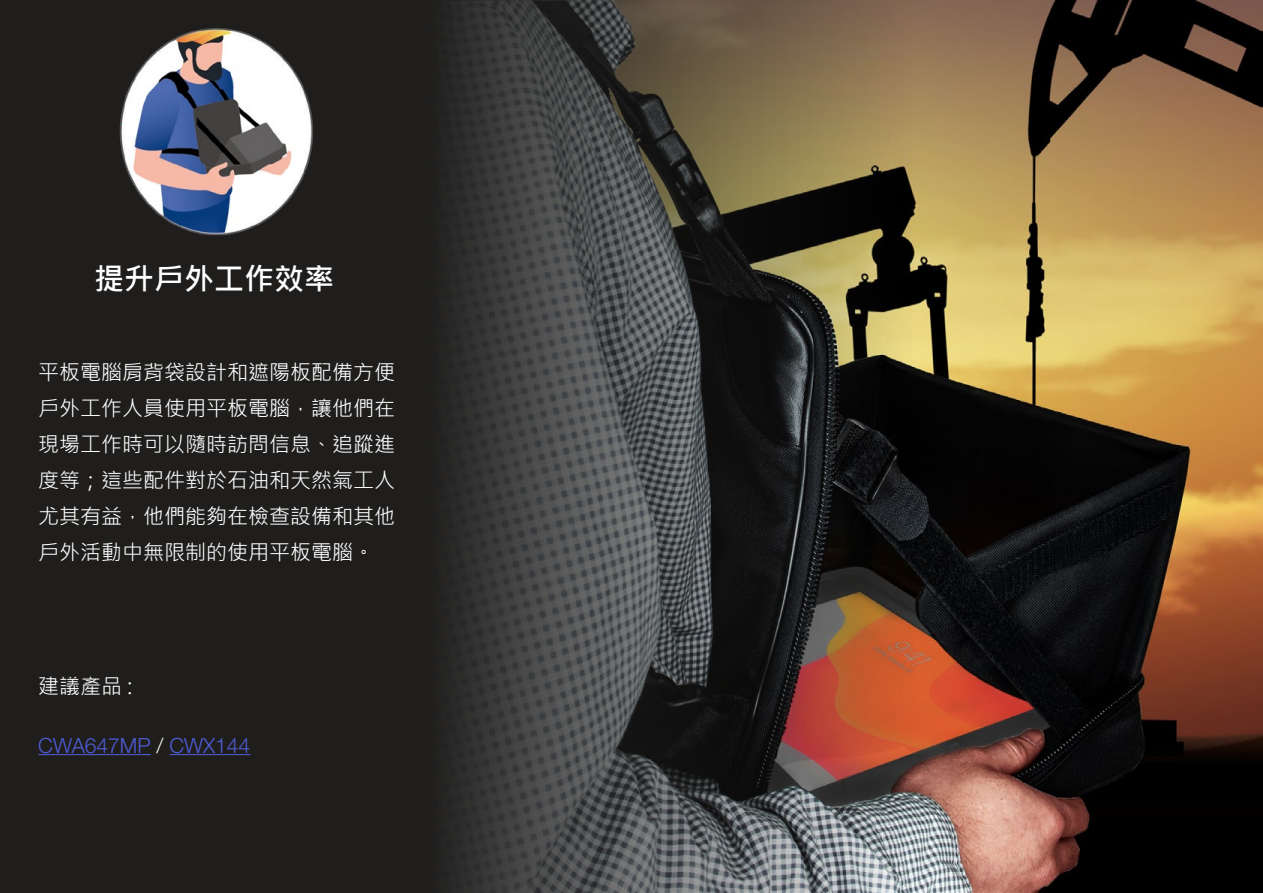
<style>
.page{position:relative;width:1263px;height:893px;background:#1f1e1d}
.page>*{position:absolute;margin:0;border:0;box-sizing:border-box;transform-origin:0 0}
.t1{font:700 30px "Microsoft Jheng Hei";color:#fff}
.t2{font:21px/36px "Microsoft Jheng Hei";color:#fff;text-align:justify}
.t3{font:300 21px "Helvetica Neue LT Std";color:#4f5cd6}
.s1{color:#fff}
</style>
<div class="page">
<img style="left:119px;top:28px;width:194px;height:208px">
<hr style="left:38px;top:754px;width:113px;height:1px;background:#4f5cd6">
<hr style="left:169px;top:754px;width:81px;height:1px;background:#4f5cd6">
<img style="left:452px;top:0;width:811px;height:893px">
<h1 class="t1" style="left:94px;top:261px;width:242px">提升戶外工作效率</h1>
<p class="t2" style="left:38px;top:354px;width:359px">平板電腦肩背袋設計和遮陽板配備方便戶外工作人員使用平板電腦，讓他們在現場工作時可以隨時訪問信息、追蹤進度等；這些配件對於石油和天然氣工人尤其有益，他們能夠在檢查設備和其他戶外活動中無限制的使用平板電腦。</p>
<p class="t2" style="left:38px;top:668px;width:96px">建議產品 :</p>
<p class="t3" style="left:38px;top:732px;width:214px">CWA647MP <span class="s1">/</span> CWX144</p>
</div>
